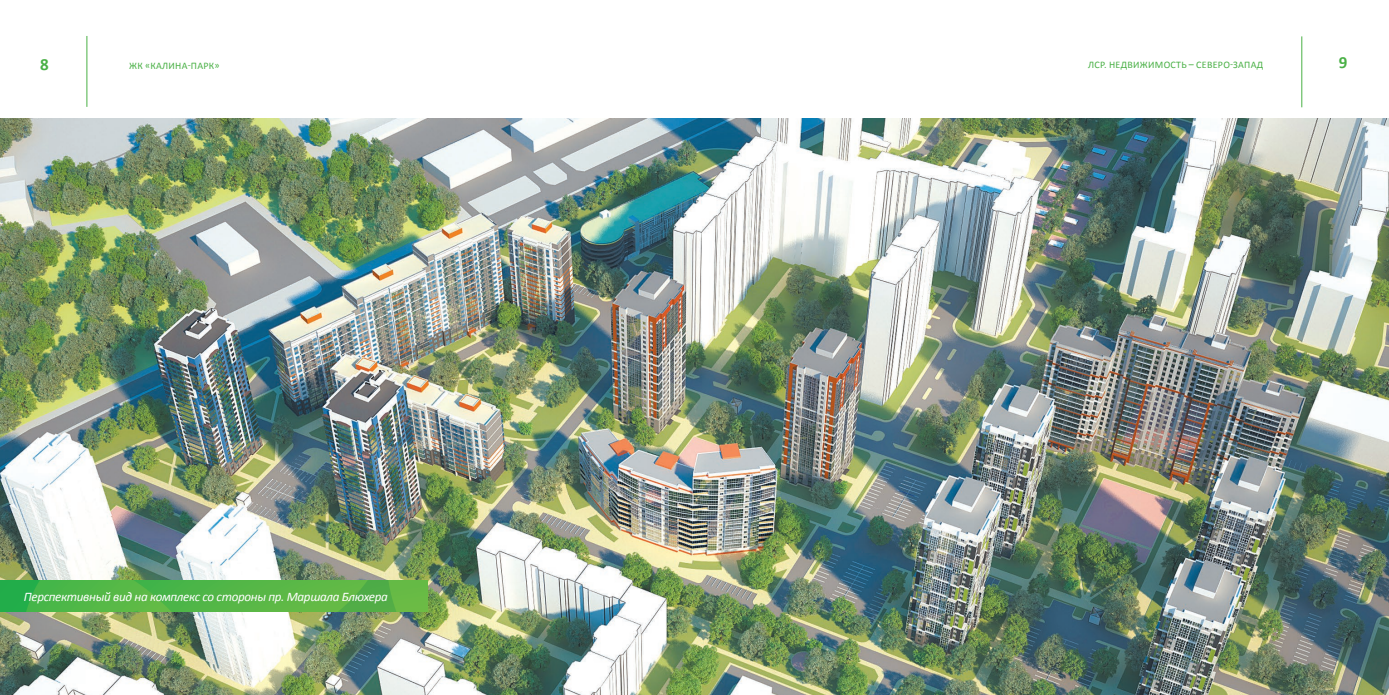
<style>
.page{position:relative;width:1389px;height:695px;background:#fff}
.page>*{position:absolute;margin:0;border:0;box-sizing:border-box;transform-origin:0 0}
.t1{font:700 17px "Calibri";color:#49b045}
.t2{font:italic 13px "Calibri";letter-spacing:-.025em;color:#fff}
.t3{font:10px "Calibri";letter-spacing:.03em;color:#49b045}
</style>
<div class="page">
<img style="left:0;top:119px;width:1389px;height:575px">
<img style="left:0;top:580px;width:427px;height:31px">
<hr style="left:86px;top:36px;width:1px;height:71px;background:#49b045">
<hr style="left:1301px;top:36px;width:1px;height:71px;background:#49b045">
<h1 class="t1" style="left:40px;top:53px;width:10px">8</h1>
<h1 class="t1" style="left:1339px;top:52px;width:10px">9</h1>
<p class="t3" style="left:129px;top:60px;width:92px">ЖК «КАЛИНА-ПАРК»</p>
<p class="t3" style="left:1088px;top:58px;width:177px">ЛСР. НЕДВИЖИМОСТЬ – СЕВЕРО-ЗАПАД</p>
<p class="t2" style="left:24px;top:587px;width:366px">Перспективный вид на комплекс со стороны пр. Маршала Блюхера</p>
</div>
